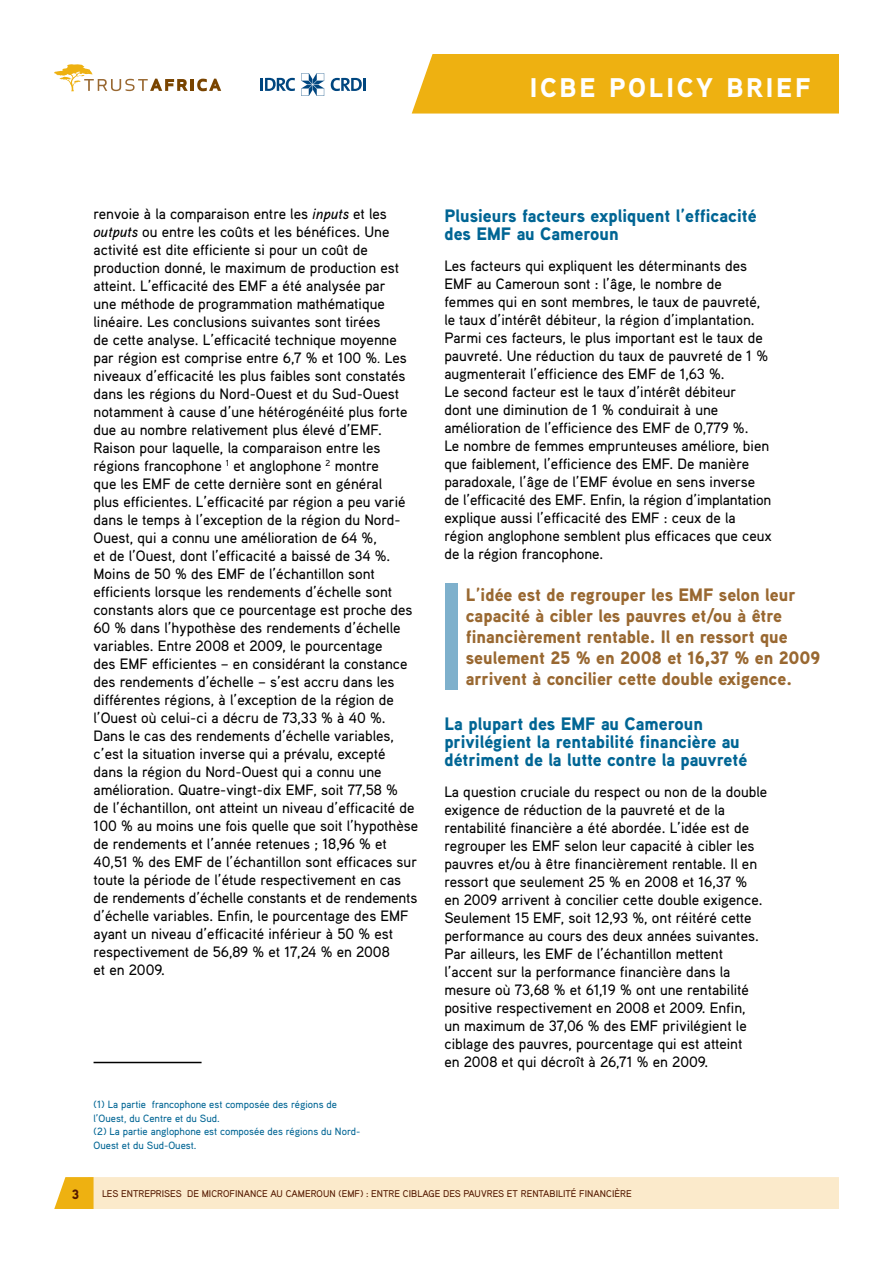
<style>
.page{position:relative;width:893px;height:1263px;background:#fff}
.page>*{position:absolute;margin:0;border:0;box-sizing:border-box;transform-origin:0 0}
.t1{font:900 27px "Aaux Pro";letter-spacing:.1em;color:#fff}
.t2{font:900 18px/21px "Aaux Pro";color:#996831}
.t3{font:900 18px/18px "Aaux Pro";color:#006594}
.t4{font:500 15px/18px "Aaux Pro";color:#000}
.t5{font:900 13.5px "Aaux Pro";color:#551900}
.t6{font:500 10.5px/13.5px "Aaux Pro";color:#006594}
.t7{font:500 9.75px "Aaux Pro";color:#551900}
.s1{font-style:italic}
</style>
<div class="page">
<div style="left:54px;top:1177px;width:785px;height:32px;background:#fbeacb"></div>
<div style="left:412px;top:54px;width:427px;height:60px;background:#eeb111"></div>
<svg style="left:54px;top:64px;width:167px;height:27px"></svg>
<svg style="left:260px;top:78px;width:35px;height:13px"></svg>
<svg style="left:331px;top:78px;width:34px;height:13px"></svg>
<svg style="left:301px;top:73px;width:23px;height:23px"></svg>
<hr style="left:94px;top:1062px;width:108px;height:1px;background:#000">
<div style="left:445px;top:583px;width:12px;height:107px;background:#7eb0cc"></div>
<h1 class="t1" style="left:530px;top:70px;width:282px">ICBE Policy Brief</h1>
<p class="t4" style="left:94px;top:204px;width:326px">renvoie à la comparaison entre les <span class="s1">inputs</span> et les <span class="s1">outputs</span> ou entre les coûts et les bénéfices. Une activité est dite efficiente si pour un coût de production donné, le maximum de production est atteint. L’efficacité des EMF a été analysée par<br>une méthode de programmation mathématique linéaire. Les conclusions suivantes sont tirées<br>de cette analyse. L’efficacité technique moyenne par région est comprise entre 6,7 % et 100 %<span class="s1">.</span> Les niveaux d’efficacité les plus faibles sont constatés dans les régions du Nord-Ouest et du Sud-Ouest notamment à cause d’une hétérogénéité plus forte due au nombre relativement plus élevé d’EMF.<br>Raison pour laquelle, la comparaison entre les régions francophone <sup>1</sup> et anglophone <sup>2</sup> montre<br>que les EMF de cette dernière sont en général<br>plus efficientes. L’efficacité par région a peu varié dans le temps à l’exception de la région du Nord-Ouest, qui a connu une amélioration de 64 %,<br>et de l’Ouest, dont l’efficacité a baissé de 34 %.<br>Moins de 50 % des EMF de l’échantillon sont efficients lorsque les rendements d’échelle sont constants alors que ce pourcentage est proche des 60 % dans l’hypothèse des rendements d’échelle variables. Entre 2008 et 2009, le pourcentage<br>des EMF efficientes – en considérant la constance des rendements d’échelle – s’est accru dans les différentes régions, à l’exception de la région de l’Ouest où celui-ci a décru de 73,33 % à 40 %.<br>Dans le cas des rendements d’échelle variables, c’est la situation inverse qui a prévalu, excepté dans la région du Nord-Ouest qui a connu une amélioration. Quatre-vingt-dix EMF, soit 77,58 %<br>de l’échantillon, ont atteint un niveau d’efficacité de 100 % au moins une fois quelle que soit l’hypothèse de rendements et l’année retenues ; 18,96 % et 40,51 % des EMF de l’échantillon sont efficaces sur toute la période de l’étude respectivement en cas de rendements d’échelle constants et de rendements d’échelle variables. Enfin, le pourcentage des EMF ayant un niveau d’efficacité inférieur à 50 % est respectivement de 56,89 % et 17,24 % en 2008<br>et en 2009.</p>
<p class="t3" style="left:444px;top:206px;width:314px">Plusieurs facteurs expliquent l’efficacité des EMF au Cameroun</p>
<p class="t4" style="left:444px;top:256px;width:329px">Les facteurs qui expliquent les déterminants des EMF au Cameroun sont : l’âge, le nombre de femmes qui en sont membres, le taux de pauvreté, le taux d’intérêt débiteur, la région d’implantation.<br>Parmi ces facteurs, le plus important est le taux de pauvreté. Une réduction du taux de pauvreté de 1 % augmenterait l’efficience des EMF de 1,63 %.<br>Le second facteur est le taux d’intérêt débiteur<br>dont une diminution de 1 % conduirait à une amélioration de l’efficience des EMF de 0,779 %.<br>Le nombre de femmes emprunteuses améliore, bien que faiblement, l’efficience des EMF. De manière paradoxale, l’âge de l’EMF évolue en sens inverse de l’efficacité des EMF. Enfin, la région d’implantation explique aussi l’efficacité des EMF : ceux de la région anglophone semblent plus efficaces que ceux de la région francophone.</p>
<p class="t2" style="left:466px;top:583px;width:356px">L’idée est de regrouper les EMF selon leur capacité à cibler les pauvres et/ou à être financièrement rentable. Il en ressort que seulement 25 % en 2008 et 16,37 % en 2009 arrivent à concilier cette double exigence.</p>
<p class="t3" style="left:444px;top:714px;width:305px">La plupart des EMF au Cameroun privilégient la rentabilité financière au détriment de la lutte contre la pauvreté</p>
<p class="t4" style="left:444px;top:782px;width:324px">La question cruciale du respect ou non de la double exigence de réduction de la pauvreté et de la rentabilité financière a été abordée. L’idée est de regrouper les EMF selon leur capacité à cibler les pauvres et/ou à être financièrement rentable. Il en ressort que seulement 25 % en 2008 et 16,37 %<br>en 2009 arrivent à concilier cette double exigence.<br>Seulement 15 EMF, soit 12,93 %, ont réitéré cette performance au cours des deux années suivantes.<br>Par ailleurs, les EMF de l’échantillon mettent l’accent sur la performance financière dans la mesure où 73,68 % et 61,19 % ont une rentabilité positive respectivement en 2008 et 2009. Enfin,<br>un maximum de 37,06 % des EMF privilégient le ciblage des pauvres, pourcentage qui est atteint<br>en 2008 et qui décroît à 26,71 % en 2009.</p>
<p class="t6" style="left:94px;top:1098px;width:268px">(1) La partie francophone est composée des régions de l’Ouest, du Centre et du Sud.<br>(2) La partie anglophone est composée des régions du Nord-Ouest et du Sud-Ouest.</p>
<p class="t5" style="left:72px;top:1186px;width:9px">3</p>
<p class="t7" style="left:102px;top:1188px;width:247px">Les entreprises de microfinance au Cameroun (EMF</p>
<p class="t7" style="left:360px;top:1188px;width:273px">) : entre ciblage des pauvres et rentabilité financière</p>
</div>
